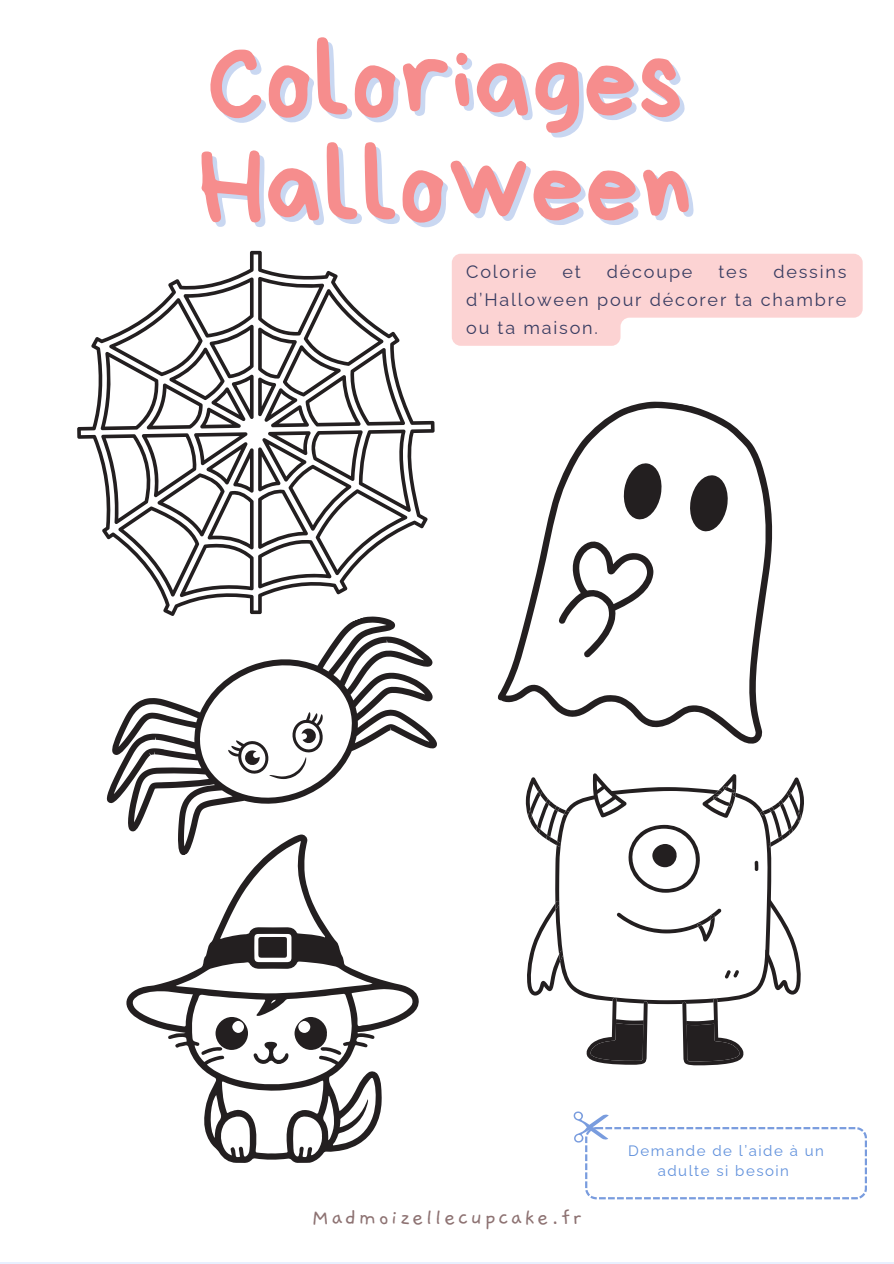
<style>
.page{position:relative;width:894px;height:1264px;background:#fff}
.page>*{position:absolute;margin:0;border:0;box-sizing:border-box;transform-origin:0 0}
.t1{font:105.9px "Bryndan Write";letter-spacing:.01em;color:#f68d8d}
.t2{font:24px "Gaegu";letter-spacing:.1em;color:#8d7272}
.t3{font:18px/28.2px "Raleway";letter-spacing:.1em;color:#383c61;text-align:justify}
.t4{font:15px/20.2px "Raleway";letter-spacing:.1em;color:#6191dc;text-align:center}
</style>
<div class="page">
<svg style="left:573px;top:1111px;width:293px;height:87px"></svg>
<svg style="left:106px;top:616px;width:331px;height:217px"></svg>
<svg style="left:226px;top:708px;width:107px;height:76px"></svg>
<svg style="left:497px;top:401px;width:276px;height:343px"></svg>
<svg style="left:77px;top:251px;width:357px;height:365px"></svg>
<svg style="left:126px;top:833px;width:293px;height:330px"></svg>
<svg style="left:201px;top:1016px;width:140px;height:50px"></svg>
<svg style="left:258px;top:937px;width:29px;height:20px"></svg>
<svg style="left:555px;top:793px;width:216px;height:211px"></svg>
<svg style="left:527px;top:901px;width:36px;height:94px"></svg>
<svg style="left:586px;top:997px;width:61px;height:67px"></svg>
<svg style="left:616px;top:908px;width:105px;height:33px"></svg>
<svg style="left:627px;top:824px;width:72px;height:68px"></svg>
<svg style="left:754px;top:860px;width:4px;height:11px"></svg>
<svg style="left:525px;top:777px;width:44px;height:70px"></svg>
<svg style="left:760px;top:777px;width:43px;height:70px"></svg>
<svg style="left:592px;top:773px;width:144px;height:45px"></svg>
<svg style="left:724px;top:970px;width:15px;height:8px"></svg>
<svg style="left:765px;top:899px;width:36px;height:95px"></svg>
<svg style="left:682px;top:998px;width:61px;height:67px"></svg>
<svg style="left:452px;top:254px;width:410px;height:92px"></svg>
<p class="t1" style="left:207px;top:29px;width:477px">Coloriages</p>
<p class="t1" style="left:198px;top:134px;width:495px">Halloween</p>
<h3 class="t3" style="left:466px;top:257px;width:381px;text-indent:307px">dessins d’Halloween pour décorer ta chambre ou ta maison.</h3>
<h3 class="t3" style="left:466px;top:257px;width:72px">Colorie</h3>
<h3 class="t3" style="left:562px;top:257px;width:20px">et</h3>
<h3 class="t3" style="left:606px;top:257px;width:87px">découpe</h3>
<h3 class="t3" style="left:718px;top:257px;width:30px">tes</h3>
<p class="t2" style="left:312px;top:1205px;width:271px">Madmoizellecupcake.fr</p>
<p class="t4" style="left:628px;top:1140px;width:197px">Demande de l’aide à un adulte si besoin</p>
</div>
